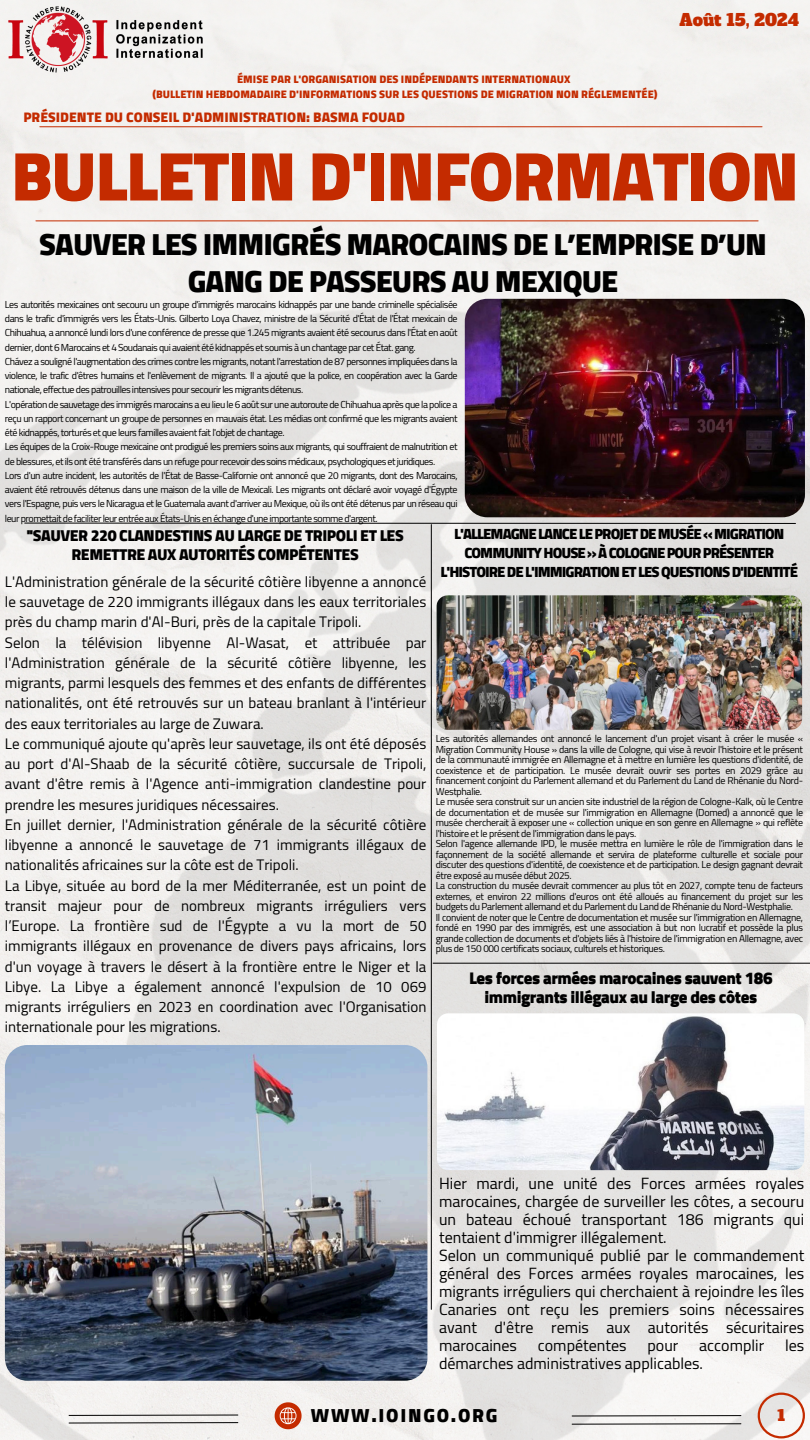
<style>
.page{position:relative;width:810px;height:1440px;background:#fff}
.page>*{position:absolute;margin:0;border:0;box-sizing:border-box;transform-origin:0 0}
.t1{font:900 70px "Cairo";letter-spacing:-.03em;color:#c42b00}
.t2{font:900 31px/37.5px "Cairo";letter-spacing:-.03em;color:#000;text-align:center}
.t3{font:900 19.2px "Cairo";letter-spacing:.09em;color:#000}
.t4{font:900 17.1px/19.5px "Cairo";letter-spacing:-.03em;color:#000;text-align:center}
.t5{font:16.3px "Alfa Slab One";color:#c42b00}
.t6{font:16px/18px "Cairo";color:#000;text-align:justify}
.t7{font:900 16px/18.8px "Cairo";letter-spacing:-.03em;color:#000;text-align:center}
.t8{font:15px/20.2px "Cairo";color:#000;text-align:justify}
.t9{font:900 15px/18.8px "Cairo";letter-spacing:-.065em;color:#000;text-align:center}
.t10{font:15px "Alfa Slab One";color:#c42b00}
.t11{font:900 14px "Cairo";color:#c42b00}
.t12{font:900 11px "Cairo";color:#c42b00}
.t13{font:10px/10.5px "Cairo";letter-spacing:-.05em;color:#000;text-align:justify}
</style>
<div class="page">
<div style="left:0;top:0;width:810px;height:282px;background:#f3f1ef"></div>
<img style="left:0;top:282px;width:810px;height:1158px">
<svg style="left:24px;top:522px;width:772px;height:2px;background:#737271"></svg>
<hr style="left:431px;top:525px;width:1px;height:784px;background:#000">
<img style="left:436px;top:595px;width:366px;height:135px;border-radius:11px">
<img style="left:437px;top:1013px;width:367px;height:157px">
<hr style="left:433px;top:963px;width:377px;height:1px;background:#000">
<svg style="left:68px;top:1414px;width:171px;height:2px"></svg>
<svg style="left:275px;top:1402px;width:27px;height:27px"></svg>
<svg style="left:68px;top:1422px;width:171px;height:2px"></svg>
<svg style="left:571px;top:1415px;width:171px;height:2px"></svg>
<svg style="left:571px;top:1423px;width:171px;height:2px"></svg>
<svg style="left:758px;top:1393px;width:47px;height:45px"></svg>
<hr style="left:40px;top:126px;width:722px;height:1px;background:#c42b00">
<hr style="left:36px;top:221px;width:722px;height:1px;background:#c42b00">
<img style="left:0;top:0;width:212px;height:77px">
<img style="left:5px;top:1045px;width:422px;height:336px;border-radius:23px">
<img style="left:465px;top:299px;width:340px;height:218px;border-radius:22px">
<h5 class="t12" style="left:237px;top:72px;width:335px">ÉMISE PAR L'ORGANISATION DES INDÉPENDANTS INTERNATIONAUX</h5>
<p class="t12" style="left:152px;top:87px;width:507px">(BULLETIN HEBDOMADAIRE D'INFORMATIONS SUR LES QUESTIONS DE MIGRATION NON RÉGLEMENTÉE)</p>
<h6 class="t11" style="left:23px;top:109px;width:383px">PRÉSIDENTE DU CONSEIL D'ADMINISTRATION: BASMA FOUAD</h6>
<p class="t5" style="left:680px;top:9px;width:121px">Août 15, 2024</p>
<p class="t1" style="left:11px;top:135px;width:790px">BULLETIN D'INFORMATION</p>
<h2 class="t2" style="left:39px;top:225px;width:729px">SAUVER LES IMMIGRÉS MAROCAINS DE L’EMPRISE D’UN<br>GANG DE PASSEURS AU MEXIQUE</h2>
<p class="t13" style="left:5px;top:297px;width:454px;line-height:14.2px">Les autorités mexicaines ont secouru un groupe d'immigrés marocains kidnappés par une bande criminelle spécialisée dans le trafic d'immigrés vers les États-Unis. Gilberto Loya Chavez, ministre de la Sécurité d'État de l'État mexicain de Chihuahua, a annoncé lundi lors d'une conférence de presse que 1.245 migrants avaient été secourus dans l'État en août dernier, dont 6 Marocains et 4 Soudanais qui avaient été kidnappés et soumis à un chantage par cet État. gang.</p>
<p class="t13" style="left:5px;top:354px;width:454px;line-height:14.2px">Chávez a souligné l'augmentation des crimes contre les migrants, notant l'arrestation de 87 personnes impliquées dans la violence, le trafic d'êtres humains et l'enlèvement de migrants. Il a ajouté que la police, en coopération avec la Garde nationale, effectue des patrouilles intensives pour secourir les migrants détenus.</p>
<p class="t13" style="left:5px;top:397px;width:454px;line-height:14.2px">L'opération de sauvetage des immigrés marocains a eu lieu le 6 août sur une autoroute de Chihuahua après que la police a reçu un rapport concernant un groupe de personnes en mauvais état. Les médias ont confirmé que les migrants avaient été kidnappés, torturés et que leurs familles avaient fait l'objet de chantage.</p>
<p class="t13" style="left:5px;top:440px;width:454px;line-height:14.2px">Les équipes de la Croix-Rouge mexicaine ont prodigué les premiers soins aux migrants, qui souffraient de malnutrition et de blessures, et ils ont été transférés dans un refuge pour recevoir des soins médicaux, psychologiques etjuridiques.</p>
<p class="t13" style="left:5px;top:468px;width:454px;line-height:14.2px">Lors d'un autre incident, les autorités de l'État de Basse-Californie ont annoncé que 20 migrants, dont des Marocains, avaient été retrouvés détenus dans une maison de la ville de Mexicali. Les migrants ont déclaré avoir voyagé d'Égypte vers l'Espagne, puis vers le Nicaragua et le Guatemala avant d'arriver au Mexique, où ils ont été détenus par un réseau qui leur promettait de faciliter leur entrée aux États-Unis en échange d'une importante somme d'argent.</p>
<h3 class="t9" style="left:440px;top:524px;width:359px">L'ALLEMAGNELANCELEPROJETDEMUSÉE« MIGRATION<br>COMMUNITY HOUSE »À COLOGNE POUR PRÉSENTER<br>L'HISTOIRE DE L'IMMIGRATIONET LESQUESTIONS D'IDENTITÉ</h3>
<h3 class="t7" style="left:26px;top:526px;width:379px">"SAUVER 220 CLANDESTINS AU LARGE DE TRIPOLI ET LES<br>REMETTRE AUX AUTORITÉS COMPÉTENTES</h3>
<p class="t8" style="left:5px;top:572px;width:423px">L'Administration générale de la sécurité côtière libyenne a annoncé le sauvetage de 220 immigrants illégaux dans les eaux territoriales près du champ marin d'Al-Buri, près de la capitale Tripoli.</p>
<p class="t8" style="left:5px;top:632px;width:423px">Selon la télévision libyenne Al-Wasat, et attribuée par l'Administration générale de la sécurité côtière libyenne, les migrants, parmi lesquels des femmes et des enfants de différentes nationalités, ont été retrouvés sur un bateau branlant à l'intérieur des eaux territoriales au large de Zuwara.</p>
<p class="t8" style="left:5px;top:734px;width:423px">Le communiqué ajoute qu'après leur sauvetage, ils ont été déposés au port d'Al-Shaab de la sécurité côtière, succursale de Tripoli, avant d'être remis à l'Agence anti-immigration clandestine pour prendre les mesures juridiques nécessaires.</p>
<p class="t8" style="left:5px;top:815px;width:423px">En juillet dernier, l'Administration générale de la sécurité côtière libyenne a annoncé le sauvetage de 71 immigrants illégaux de nationalités africaines sur la côte est de Tripoli.</p>
<p class="t8" style="left:5px;top:875px;width:423px">La Libye, située au bord de la mer Méditerranée, est un point de transit majeur pour de nombreux migrants irréguliers vers l’Europe. La frontière sud de l'Égypte a vu la mort de 50 immigrants illégaux en provenance de divers pays africains, lors d'un voyage à travers le désert à la frontière entre le Niger et la Libye. La Libye a également annoncé l'expulsion de 10 069 migrants irréguliers en 2023 en coordination avec l'Organisation internationale pour les migrations.</p>
<p class="t13" style="left:436px;top:734px;width:369px">Les autorités allemandes ont annoncé le lancement d'un projet visant à créer le musée « Migration Community House » dans la ville de Cologne, qui vise à revoir l'histoire et le présent de la communauté immigrée en Allemagne et à mettre en lumière les questions d'identité, de coexistence et de participation. Le musée devrait ouvrir ses portes en 2029 grâce au financement conjoint du Parlement allemand et du Parlement du Land de Rhénanie du Nord-Westphalie.</p>
<p class="t13" style="left:436px;top:797px;width:369px">Le musée sera construit sur un ancien site industriel de la région de Cologne-Kalk, où le Centre de documentation et de musée sur l'immigration en Allemagne (Domed) a annoncé que le musée chercherait à exposer une « collection unique en son genre en Allemagne » qui reflète l'histoire et le présent de l'immigration dans le pays.</p>
<p class="t13" style="left:436px;top:839px;width:369px">Selon l'agence allemande IPD, le musée mettra en lumière le rôle de l'immigration dans le façonnement de la société allemande et servira de plateforme culturelle et sociale pour discuter des questions d'identité, de coexistence et de participation. Le design gagnant devrait être exposé au musée début 2025.</p>
<p class="t13" style="left:436px;top:881px;width:369px">La construction du musée devrait commencer au plus tôt en 2027, compte tenu de facteurs externes, et environ 22 millions d'euros ont été alloués au financement du projet sur les budgets du Parlement allemand et du Parlement du Land de Rhénanie du Nord-Westphalie.</p>
<p class="t13" style="left:436px;top:912px;width:369px">Il convient de noter que le Centre de documentation et musée sur l'immigration en Allemagne, fondé en 1990 par des immigrés, est une association à but non lucratif et possède la plus grande collection de documents et d'objets liés à l'histoire de l'immigration en Allemagne, avec plus de 150 000 certificats sociaux, culturels et historiques.</p>
<p class="t4" style="left:469px;top:968px;width:305px">Les forces armées marocaines sauvent 186 immigrants illégaux au large des côtes</p>
<p class="t6" style="left:439px;top:1174px;width:367px">Hier mardi, une unité des Forces armées royales marocaines, chargée de surveiller les côtes, a secouru un bateau échoué transportant 186 migrants qui tentaient d'immigrer illégalement.</p>
<p class="t6" style="left:439px;top:1246px;width:367px">Selon un communiqué publié par le commandement général des Forces armées royales marocaines, les migrants irréguliers qui cherchaient à rejoindre les îles Canaries ont reçu les premiers soins nécessaires avant d'être remis aux autorités sécuritaires marocaines</p>
<p class="t6" style="left:538px;top:1336px;width:90px">compétentes</p>
<p class="t6" style="left:648px;top:1336px;width:32px">pour</p>
<p class="t6" style="left:699px;top:1336px;width:66px">accomplir</p>
<p class="t6" style="left:785px;top:1336px;width:21px">les</p>
<p class="t6" style="left:439px;top:1354px;width:266px">démarches administratives applicables.</p>
<p class="t3" style="left:311px;top:1404px;width:188px">WWW.IOINGO.ORG</p>
<p class="t10" style="left:777px;top:1406px;width:9px">1</p>
</div>
